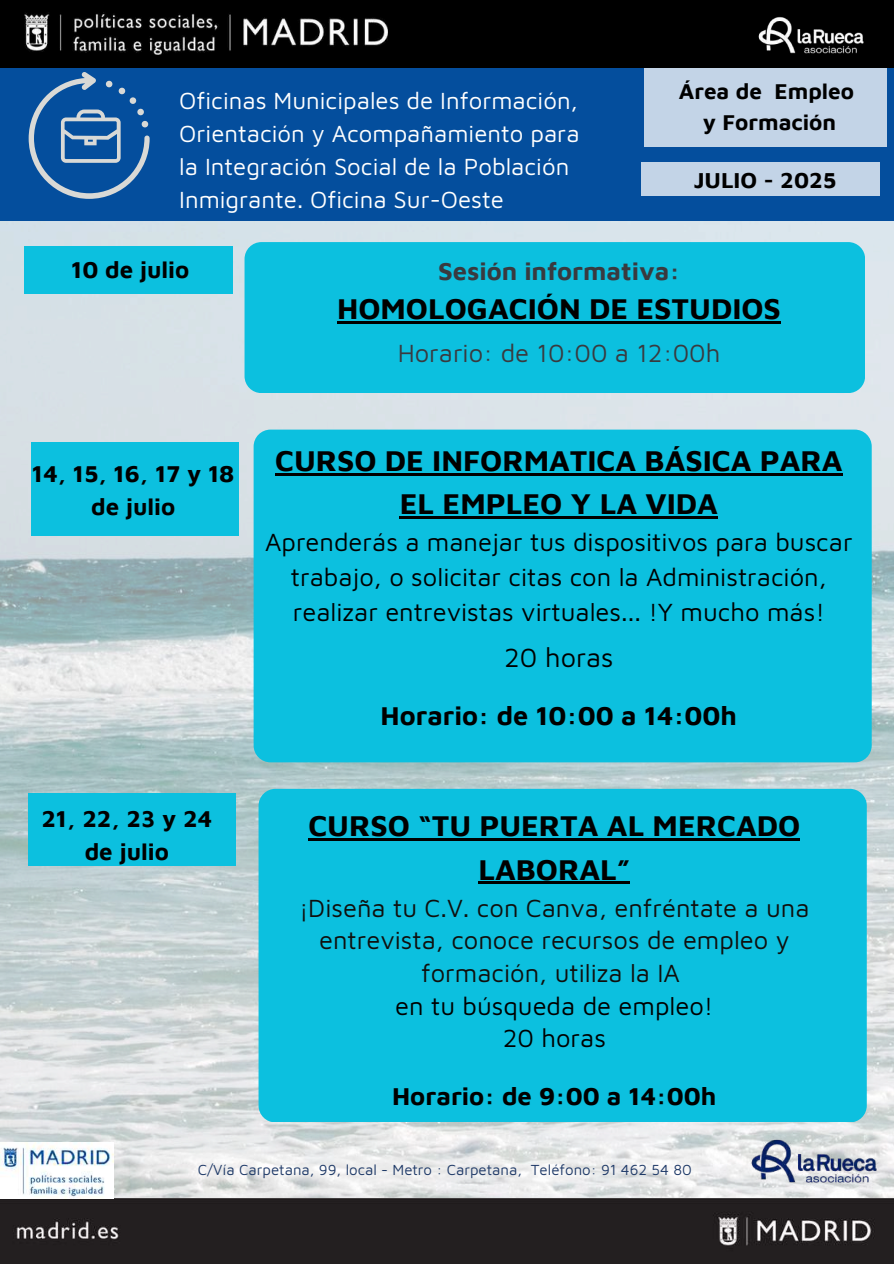
<style>
.page{position:relative;width:894px;height:1264px;background:#fff}
.page>*{position:absolute;margin:0;border:0;box-sizing:border-box;transform-origin:0 0}
.t1{font:700 30px/44px "Maven Pro";color:#000;text-align:center}
.t2{font:700 27px "Maven Pro";color:#000}
.t3{font:27px "Maven Pro";color:#000}
.t4{font:25.5px/35px "Maven Pro";color:#000;text-align:center}
.t5{font:25.5px/32.7px "Maven Pro";color:#100f0d;text-align:center}
.t6{font:25.5px "Maven Pro";color:#393a3f}
.t7{font:700 25.5px "Maven Pro";color:#000}
.t8{font:700 25.5px "Maven Pro";color:#393a3f}
.t9{font:24px/33px "Maven Pro";color:#fff}
.t10{font:700 24px/32.7px "Maven Pro";color:#000;text-align:center}
.t11{font:700 22.65px "Maven Pro";color:#000}
.t12{font:700 22.5px/30.5px "Maven Pro";color:#000;text-align:center}
.t13{font:15px "Maven Pro";color:#1f3a68}
</style>
<div class="page">
<img style="left:0;top:221px;width:893px;height:977px">
<div style="left:0;top:1198px;width:893px;height:65px;background:#231f20"></div>
<img style="left:0;top:1142px;width:114px;height:56px">
<div style="left:0;top:0;width:893px;height:221px;background:#044e9d"></div>
<div style="left:644px;top:68px;width:242px;height:79px;background:#c3d4e7"></div>
<div style="left:641px;top:162px;width:239px;height:34px;background:#c3d4e7"></div>
<svg style="left:29px;top:72px;width:121px;height:127px"></svg>
<img style="left:739px;top:1123px;width:148px;height:75px">
<div style="left:31px;top:442px;width:207px;height:93px;background:#0cc0df"></div>
<div style="left:253px;top:429px;width:618px;height:333px;background:#0cc0df;border-radius:17px"></div>
<div style="left:28px;top:793px;width:207px;height:72px;background:#0cc0df"></div>
<div style="left:258px;top:788px;width:608px;height:334px;background:#0cc0df;border-radius:17px"></div>
<hr style="left:308px;top:837px;width:492px;height:3px;background:#000">
<hr style="left:478px;top:881px;width:152px;height:3px;background:#000">
<hr style="left:275px;top:473px;width:567px;height:2px;background:#000">
<hr style="left:400px;top:516px;width:317px;height:2px;background:#000">
<div style="left:24px;top:246px;width:209px;height:47px;background:#0cc0df"></div>
<div style="left:244px;top:242px;width:620px;height:151px;background:#0cc0df;border-radius:17px"></div>
<hr style="left:337px;top:322px;width:443px;height:2px;background:#000">
<div style="left:0;top:0;width:893px;height:67px;background:#000"></div>
<img style="left:758px;top:17px;width:106px;height:37px">
<img style="left:24px;top:12px;width:363px;height:42px">
<p class="t9" style="left:179px;top:84px;width:401px">Oficinas Municipales de Información, Orientación y Acompañamiento para la Integración Social de la Población Inmigrante. Oficina Sur-Oeste</p>
<p class="t12" style="left:678px;top:76px;width:177px">Área de Empleo y Formación</p>
<p class="t11" style="left:693px;top:166px;width:144px">JULIO - 2025</p>
<p class="t10" style="left:71px;top:252px;width:120px">10 de julio</p>
<p class="t8" style="left:438px;top:255px;width:243px">Sesión informativa:</p>
<p class="t1" style="left:337px;top:286px;width:445px">HOMOLOGACIÓN DE ESTUDIOS</p>
<p class="t6" style="left:397px;top:337px;width:324px">Horario: de 10:00 a 12:00h</p>
<p class="t10" style="left:32px;top:457px;width:204px">14, 15, 16, 17 y 18 de julio</p>
<p class="t1" style="left:275px;top:438px;width:568px;line-height:42.8px">CURSO DE INFORMATICA BÁSICA PARA<br>EL EMPLEO Y LA VIDA</p>
<p class="t4" style="left:265px;top:524px;width:589px">Aprenderás a manejar tus dispositivos para buscar trabajo, o solicitar citas con la Administración, realizar entrevistas virtuales... !Y mucho más!</p>
<p class="t3" style="left:504px;top:640px;width:111px">20 horas</p>
<p class="t2" style="left:380px;top:699px;width:358px">Horario: de 10:00 a 14:00h</p>
<p class="t10" style="left:41px;top:801px;width:172px">21, 22, 23 y 24 de julio</p>
<p class="t1" style="left:308px;top:802px;width:493px">CURSO “TU PUERTA AL MERCADO<br>LABORAL”</p>
<p class="t5" style="left:299px;top:890px;width:512px">¡Diseña tu C.V. con Canva, enfréntate a una entrevista, conoce recursos de empleo y formación, utiliza la IA</p>
<p class="t4" style="left:395px;top:988px;width:320px;line-height:32.7px">en tu búsqueda de empleo!<br>20 horas</p>
<p class="t7" style="left:392px;top:1080px;width:326px">Horario: de 9:00 a 14:00h</p>
<p class="t13" style="left:198px;top:1160px;width:495px">C/Vía Carpetana, 99, local - Metro : Carpetana, Teléfono: 91 462 54 80</p>
</div>
